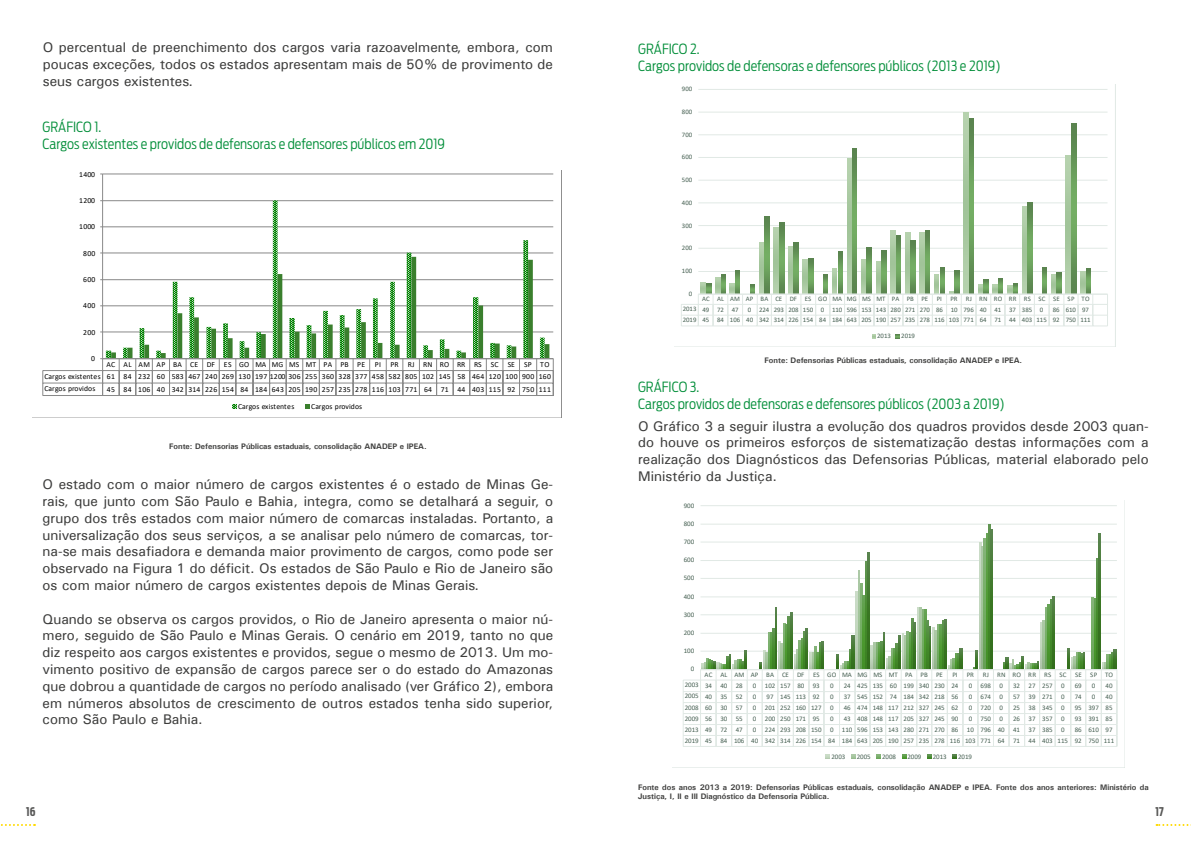
<style>
.page{position:relative;width:1191px;height:842px;background:#fff}
.page>*{position:absolute;margin:0;border:0;box-sizing:border-box;transform-origin:0 0}
.t1{font:14px/16.8px "Univers";color:#3d3d3c;text-align:justify}
.t2{font:300 14px/16.8px "Antenna Cond";color:#028e39}
.t3{font:700 12px "Antenna Extra Cond";color:#575756}
.t4{font:700 8px/9.6px "Univers";color:#3d3d3c}
.t5{font:7.7px/12.2px "Calibri";letter-spacing:.03em;color:#000}
.t6{font:7.7px "Calibri";letter-spacing:.01em;color:#000}
.t7{font:6.9px/11.1px "Calibri";letter-spacing:-.005em;color:#455f51;text-align:right}
.t8{font:6.9px "Calibri";letter-spacing:.04em;color:#455f51}
.t9{font:6.8px/10.9px "Calibri";letter-spacing:-.005em;color:#455f51;text-align:right}
.t10{font:6.8px "Calibri";letter-spacing:.04em;color:#455f51}
</style>
<div class="page">
<svg style="left:0;top:824px;width:35px;height:2px"></svg>
<svg style="left:1156px;top:824px;width:35px;height:2px"></svg>
<svg style="left:33px;top:173px;width:528px;height:245px"></svg>
<svg style="left:674px;top:89px;width:441px;height:258px"></svg>
<svg style="left:683px;top:505px;width:435px;height:254px"></svg>
<p class="t1" style="left:43px;top:39px;width:512px">O percentual de preenchimento dos cargos varia razoavelmente, embora, com poucas exceções, todos os estados apresentam mais de 50% de provimento de seus cargos existentes.</p>
<p class="t2" style="left:43px;top:119px;width:404px">GRÁFICO 1.<br>Cargos existentes e providos de defensoras e defensores públicos em 2019</p>
<p class="t5" style="left:79px;top:168px;width:17px">1400</p>
<p class="t5" style="left:79px;top:194px;width:17px">1200</p>
<p class="t5" style="left:79px;top:220px;width:17px">1000</p>
<p class="t5" style="left:83px;top:247px;width:14px">800</p>
<p class="t5" style="left:83px;top:273px;width:14px">600</p>
<p class="t5" style="left:83px;top:299px;width:14px">400</p>
<p class="t5" style="left:83px;top:326px;width:14px">200</p>
<p class="t5" style="left:91px;top:352px;width:5px">0</p>
<p class="t5" style="left:44px;top:358px;width:508px;text-indent:330px">PI PR RJ RN RO RR RS SC SE SP TO<br>Cargos existentes 61 84 232 60 583 467 240 269 130 197 1200 306 255 360 328 377 458 582 805 102 145 58 464 120 100 900 160<br>Cargos providos</p>
<p class="t5" style="left:106px;top:358px;width:260px">AC AL AM AP BA CE DF ES GO MA MG MS MT PA PB PE</p>
<p class="t5" style="left:107px;top:383px;width:445px">45 84 106 40 342 314 226 154 84 184 643 205 190 257 235 278 116 103 771 64 71 44 403 115 92 750 111</p>
<p class="t6" style="left:238px;top:401px;width:58px">Cargos existentes</p>
<p class="t6" style="left:311px;top:401px;width:52px">Cargos providos</p>
<p class="t4" style="left:169px;top:441px;width:259px">Fonte: Defensorias Públicas estaduais, consolidação ANADEP e IPEA.</p>
<p class="t1" style="left:43px;top:476px;width:512px">O estado com o maior número de cargos existentes é o estado de Minas Ge&shy;rais, que junto com São Paulo e Bahia, integra, como se detalhará a seguir, o grupo dos três estados com maior número de comarcas instaladas. Portanto, a universalização dos seus serviços, a se analisar pelo número de comarcas, tor&shy;na-se mais desafiadora e demanda maior provimento de cargos, como pode ser observado na Figura 1 do déficit. Os estados de São Paulo e Rio de Janeiro são os com maior número de cargos existentes depois de Minas Gerais.</p>
<p class="t1" style="left:43px;top:610px;width:512px">Quando se observa os cargos providos, o Rio de Janeiro apresenta o maior nú&shy;mero, seguido de São Paulo e Minas Gerais. O cenário em 2019, tanto no que diz respeito aos cargos existentes e providos, segue o mesmo de 2013. Um mo&shy;vimento positivo de expansão de cargos parece ser o do estado do Amazonas que dobrou a quantidade de cargos no período analisado (ver Gráfico 2), embora em números absolutos de crescimento de outros estados tenha sido superior, como São Paulo e Bahia.</p>
<p class="t2" style="left:638px;top:41px;width:364px">GRÁFICO 2.<br>Cargos providos de defensoras e defensores públicos (2013 e 2019)</p>
<p class="t9" style="left:682px;top:83px;width:12px">900</p>
<p class="t9" style="left:682px;top:106px;width:12px">800</p>
<p class="t9" style="left:682px;top:129px;width:12px">700</p>
<p class="t9" style="left:682px;top:151px;width:12px">600</p>
<p class="t9" style="left:682px;top:174px;width:12px">500</p>
<p class="t9" style="left:682px;top:197px;width:12px">400</p>
<p class="t9" style="left:682px;top:220px;width:12px">300</p>
<p class="t9" style="left:682px;top:242px;width:12px">200</p>
<p class="t9" style="left:682px;top:265px;width:12px">100</p>
<p class="t9" style="left:689px;top:288px;width:5px">0</p>
<p class="t9" style="left:702px;top:293px;width:228px">AC AL AM AP BA CE DF ES GO MA MG MS MT PA PB PE</p>
<p class="t10" style="left:937px;top:294px;width:154px">PI PR RJ RN RO RR RS SC SE SP TO</p>
<p class="t9" style="left:683px;top:304px;width:57px">2013 49 72 47</p>
<p class="t9" style="left:748px;top:304px;width:297px">0 224 293 208 150 0 110 596 153 143 280 271 270 86 10 796 40 41 37 385 0</p>
<p class="t9" style="left:683px;top:304px;width:409px">86 610 97<br>2019 45 84 106 40 342 314 226 154 84 184 643 205 190 257 235 278 116 103 771 64 71 44 403 115 92 750 111</p>
<p class="t9" style="left:877px;top:330px;width:15px">2013</p>
<p class="t9" style="left:901px;top:330px;width:15px">2019</p>
<p class="t4" style="left:764px;top:355px;width:259px">Fonte: Defensorias Públicas estaduais, consolidação ANADEP e IPEA.</p>
<p class="t2" style="left:638px;top:379px;width:368px">GRÁFICO 3.<br>Cargos providos de defensoras e defensores públicos (2003 a 2019)</p>
<p class="t1" style="left:638px;top:417px;width:512px">O Gráfico 3 a seguir ilustra a evolução dos quadros providos desde 2003 quan&shy;do houve os primeiros esforços de sistematização destas informações com a realização dos Diagnósticos das Defensorias Públicas, material elaborado pelo Ministério da Justiça.</p>
<p class="t7" style="left:684px;top:499px;width:12px">900</p>
<p class="t7" style="left:684px;top:518px;width:12px">800</p>
<p class="t7" style="left:684px;top:536px;width:12px">700</p>
<p class="t7" style="left:684px;top:554px;width:12px">600</p>
<p class="t7" style="left:684px;top:572px;width:12px">500</p>
<p class="t7" style="left:684px;top:590px;width:12px">400</p>
<p class="t7" style="left:684px;top:609px;width:12px">300</p>
<p class="t7" style="left:684px;top:627px;width:12px">200</p>
<p class="t7" style="left:684px;top:645px;width:12px">100</p>
<p class="t7" style="left:691px;top:663px;width:5px">0</p>
<p class="t7" style="left:704px;top:669px;width:240px">AC AL AM AP BA CE DF ES GO MA MG MS MT PA PB PE</p>
<p class="t7" style="left:952px;top:669px;width:7px">PI</p>
<p class="t7" style="left:966px;top:669px;width:9px">PR</p>
<p class="t8" style="left:982px;top:670px;width:132px">RJ RN RO RR RS SC SE SP TO</p>
<p class="t7" style="left:685px;top:679px;width:60px">2003 34 40 28</p>
<p class="t7" style="left:753px;top:679px;width:68px">0 102 157 80 93</p>
<p class="t7" style="left:830px;top:679px;width:5px">0</p>
<p class="t7" style="left:843px;top:679px;width:116px">24 425 135 60 199 340 230 24</p>
<p class="t7" style="left:968px;top:679px;width:36px">0 698 0</p>
<p class="t7" style="left:1013px;top:679px;width:53px">32 27 257 0</p>
<p class="t7" style="left:1074px;top:679px;width:8px">69</p>
<p class="t7" style="left:1092px;top:679px;width:5px">0</p>
<p class="t7" style="left:1105px;top:679px;width:8px">40</p>
<p class="t7" style="left:685px;top:691px;width:60px">2005 40 35 52</p>
<p class="t7" style="left:753px;top:691px;width:5px">0</p>
<p class="t7" style="left:766px;top:691px;width:55px">97 145 113 92</p>
<p class="t7" style="left:830px;top:691px;width:5px">0</p>
<p class="t7" style="left:843px;top:691px;width:116px">37 545 152 74 184 342 218 56</p>
<p class="t7" style="left:968px;top:691px;width:36px">0 674 0</p>
<p class="t7" style="left:1013px;top:691px;width:53px">57 39 271 0</p>
<p class="t7" style="left:1074px;top:691px;width:8px">74</p>
<p class="t7" style="left:1092px;top:691px;width:5px">0</p>
<p class="t7" style="left:1105px;top:691px;width:8px">40</p>
<p class="t7" style="left:685px;top:702px;width:60px">2008 60 30 57</p>
<p class="t7" style="left:753px;top:702px;width:82px">0 201 252 160 127 0</p>
<p class="t7" style="left:843px;top:702px;width:116px">46 474 148 117 212 327 245 62</p>
<p class="t7" style="left:968px;top:702px;width:36px">0 720 0</p>
<p class="t7" style="left:1013px;top:702px;width:53px">25 38 345 0</p>
<p class="t7" style="left:1074px;top:702px;width:39px">95 397 85</p>
<p class="t7" style="left:685px;top:713px;width:60px">2009 56 30 55</p>
<p class="t7" style="left:753px;top:713px;width:68px">0 200 250 171 95</p>
<p class="t7" style="left:830px;top:713px;width:5px">0</p>
<p class="t7" style="left:843px;top:713px;width:116px">43 408 148 117 205 327 245 90</p>
<p class="t7" style="left:968px;top:713px;width:36px">0 750 0</p>
<p class="t7" style="left:1013px;top:713px;width:53px">26 37 357 0</p>
<p class="t7" style="left:1074px;top:713px;width:39px">93 391 85</p>
<p class="t7" style="left:685px;top:724px;width:60px">2013 49 72 47</p>
<p class="t7" style="left:753px;top:724px;width:313px">0 224 293 208 150 0 110 596 153 143 280 271 270 86 10 796 40 41 37 385 0</p>
<p class="t7" style="left:685px;top:724px;width:431px">86 610 97<br>2019 45 84 106 40 342 314 226 154 84 184 643 205 190 257 235 278 116 103 771 64 71 44 403 115 92 750 111</p>
<p class="t7" style="left:831px;top:751px;width:15px">2003</p>
<p class="t7" style="left:857px;top:751px;width:15px">2005</p>
<p class="t7" style="left:882px;top:751px;width:15px">2008</p>
<p class="t7" style="left:907px;top:751px;width:15px">2009</p>
<p class="t7" style="left:932px;top:751px;width:15px">2013</p>
<p class="t7" style="left:958px;top:751px;width:15px">2019</p>
<p class="t4" style="left:638px;top:782px;width:512px">Fonte dos anos 2013 a 2019: Defensorias Públicas estaduais, consolidação ANADEP e IPEA. Fonte dos anos anteriores: Ministério da<br>Justiça, I, II e III Diagnóstico da Defensoria Pública.</p>
<p class="t3" style="left:26px;top:805px;width:11px">16</p>
<p class="t3" style="left:1155px;top:805px;width:10px">17</p>
</div>
